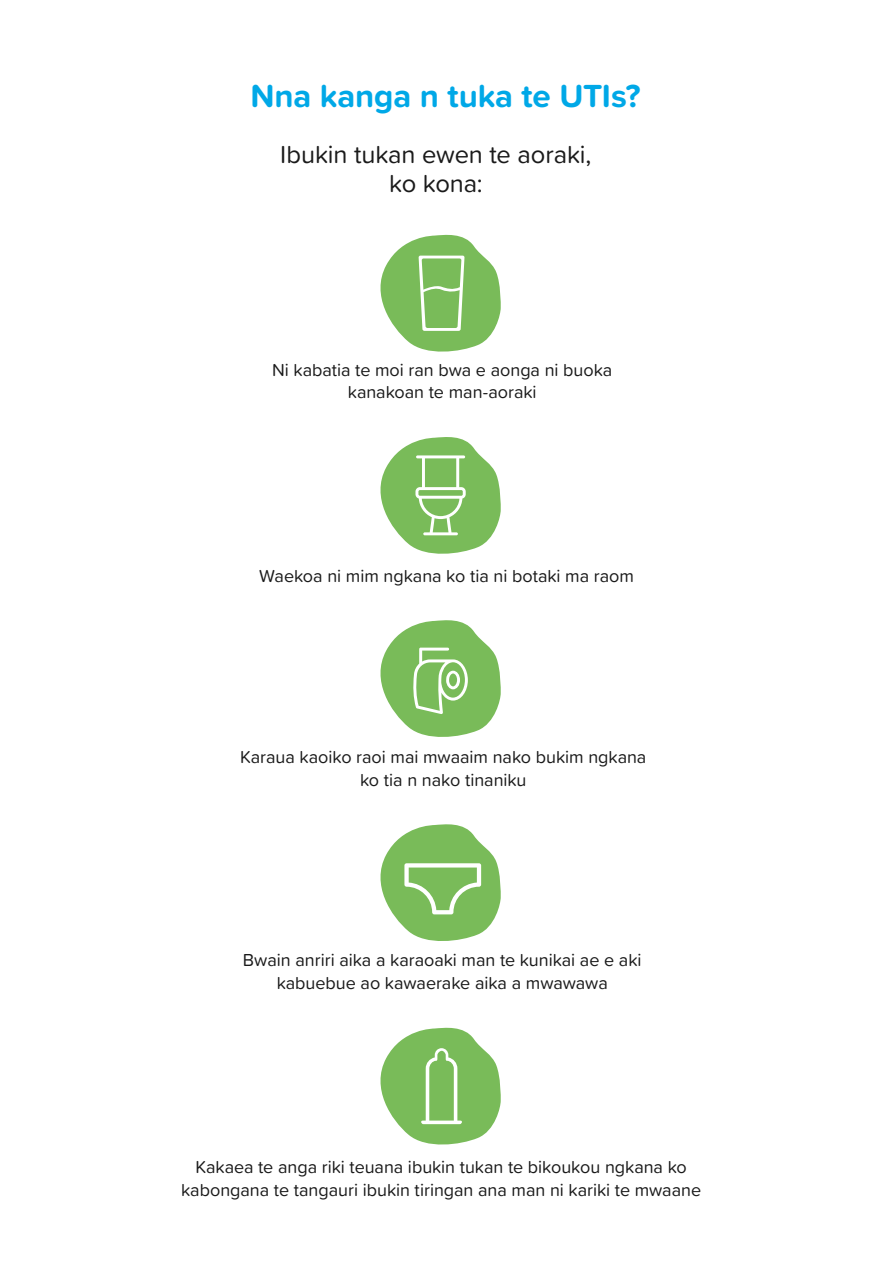
<style>
.page{position:relative;width:893px;height:1263px;background:#fff}
.page>*{position:absolute;margin:0;border:0;box-sizing:border-box;transform-origin:0 0}
.H3_Blue_Centered{font:700 33.15px "Proxima Soft";letter-spacing:-.005em;color:#00a8e7}
.t1{font:25.5px/28.5px "Proxima Soft";letter-spacing:-.005em;color:#1a1a1a;text-align:center}
.Para_Centered{font:18px/22.6px "Proxima Soft";letter-spacing:-.005em;color:#1a1a1a;text-align:center}
</style>
<div class="page">
<svg style="left:380px;top:234px;width:121px;height:118px"></svg>
<svg style="left:380px;top:437px;width:121px;height:117px"></svg>
<svg style="left:380px;top:620px;width:121px;height:117px"></svg>
<svg style="left:380px;top:824px;width:121px;height:117px"></svg>
<svg style="left:380px;top:1027px;width:121px;height:118px"></svg>
<h3 class="H3_Blue_Centered" style="left:250px;top:71px;width:392px">Nna kanga n tuka te UTIs?</h3>
<h3 class="t1" style="left:280px;top:139px;width:313px">Ibukin tukan ewen te aoraki, ko kona:</h3>
<p class="Para_Centered" style="left:272px;top:357px;width:342px">Ni kabatia te moi ran bwa e aonga ni buoka kanakoan te man-aoraki</p>
<p class="Para_Centered" style="left:259px;top:564px;width:376px">Waekoa ni mim ngkana ko tia ni botaki ma raom</p>
<p class="Para_Centered" style="left:240px;top:745px;width:408px">Karaua kaoiko raoi mai mwaaim nako bukim ngkana ko tia n nako tinaniku</p>
<p class="Para_Centered" style="left:243px;top:948px;width:400px">Bwain anriri aika a karaoaki man te kunikai ae e aki kabuebue ao kawaerake aika a mwawawa</p>
<p class="Para_Centered" style="left:181px;top:1155px;width:521px">Kakaea te anga riki teuana ibukin tukan te bikoukou ngkana ko kabongana te tangauri ibukin tiringan ana man ni kariki te mwaane</p>
</div>
